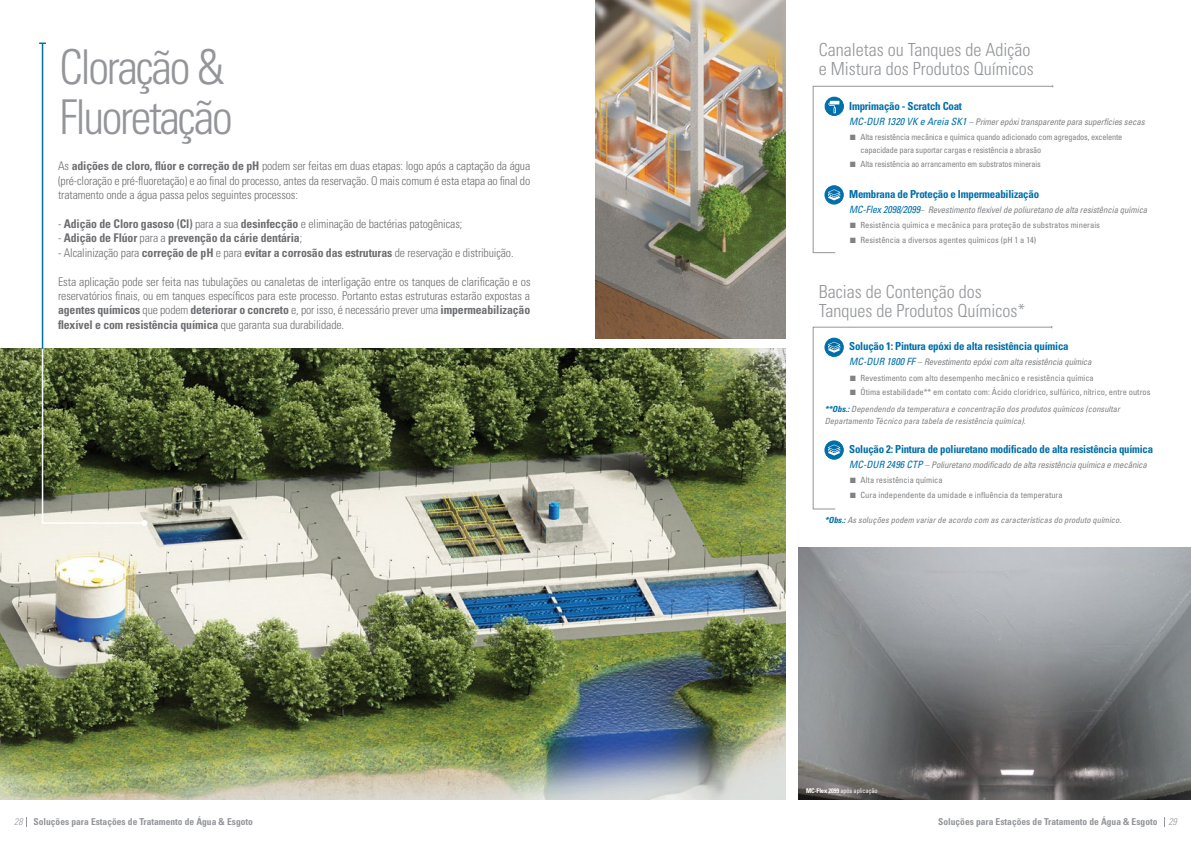
<style>
.page{position:relative;width:1191px;height:842px;background:#fff}
.page>*{position:absolute;margin:0;border:0;box-sizing:border-box;transform-origin:0 0}
.t1{font:300 condensed 48px/50px "Univers LT Std";letter-spacing:-.05em;color:#939598}
.t2{font:300 condensed 18px/18.7px "Univers LT Std";color:#939598}
.t3{font:300 condensed 12px/14.4px "Univers LT Std";letter-spacing:-.01em;color:#6d6e71;text-align:justify}
.t4{font:700 condensed 12px "Univers LT Std";letter-spacing:-.01em;color:#6d6e71}
.t5{font:700 condensed 11px "Univers LT Std";letter-spacing:-.02em;color:#006ea9}
.t6{font:700 condensed 9.5px "Univers LT Std";color:#939598}
.t7{font:italic condensed 9px "Univers LT Std";letter-spacing:-.02em;color:#808285}
.t8{font:condensed 8.5px "Univers LT Std";color:#808285}
.t9{font:italic condensed 8.5px/12px "Univers LT Std";color:#808285}
.t10{font:condensed 8.5px/13px "Univers LT Std";letter-spacing:-.02em;color:#808285}
.t11{font:condensed 6.5px "Univers LT Std";letter-spacing:-.02em;color:#fff}
.s1{font-size:10px;color:#006ea9}
.s2{font-weight:700}
.s3{font-weight:300}
.s4{font-weight:700;color:#006ea9}
.s5{font-weight:300;font-style:italic}
</style>
<div class="page">
<img style="left:0;top:349px;width:785px;height:450px">
<img style="left:595px;top:0;width:190px;height:339px">
<img style="left:798px;top:547px;width:393px;height:252px">
<hr style="left:42px;top:43px;width:1px;height:306px;background:#006ea9">
<svg style="left:812px;top:327px;width:240px;height:182px"></svg>
<svg style="left:812px;top:86px;width:241px;height:167px"></svg>
<svg style="left:41px;top:348px;width:106px;height:178px;background:#626d47"></svg>
<svg style="left:825px;top:97px;width:18px;height:18px"></svg>
<div style="left:825px;top:97px;width:18px;height:19px;border:1px solid #006ea9;border-radius:50%"></div>
<svg style="left:828px;top:101px;width:11px;height:12px"></svg>
<svg style="left:828px;top:189px;width:12px;height:11px"></svg>
<div style="left:825px;top:338px;width:18px;height:18px;background:#006ea9;border-radius:50%"></div>
<div style="left:824px;top:338px;width:19px;height:19px;border:1px solid #006ea9;border-radius:50%"></div>
<svg style="left:828px;top:342px;width:12px;height:11px"></svg>
<div style="left:825px;top:441px;width:18px;height:18px;background:#006ea9;border-radius:50%"></div>
<div style="left:824px;top:441px;width:19px;height:18px;border:1px solid #006ea9;border-radius:50%"></div>
<svg style="left:828px;top:445px;width:12px;height:11px"></svg>
<h1 class="t1" style="left:60px;top:42px;width:175px">Cloração &amp;<br>Fluoretação</h1>
<h2 class="t2" style="left:819px;top:41px;width:216px">Canaletas ou Tanques de Adição e Mistura dos Produtos Químicos</h2>
<p class="t5" style="left:849px;top:99px;width:114px">Imprimação - Scratch Coat</p>
<p class="t7" style="left:849px;top:116px;width:297px"><span class="s1">MC-DUR 1320 VK e Areia SK1</span> – Primer epóxi transparente para superfícies secas</p>
<p class="t10" style="left:860px;top:130px;width:263px;text-indent:-11px">■ Alta resistência mecânica e química quando adicionado com agregados, excelente capacidade para suportar cargas e resistência a abrasão</p>
<p class="t10" style="left:849px;top:158px;width:193px">■ Alta resistência ao arrancamento em substratos minerais</p>
<p class="t5" style="left:849px;top:187px;width:191px">Membrana de Proteção e Impermeabilização</p>
<p class="t7" style="left:849px;top:204px;width:300px"><span class="s1">MC-Flex 2098/2099</span>– Revestimento flexível de poliuretano de alta resistência química</p>
<p class="t8" style="left:849px;top:220px;width:252px">■ Resistência química e mecânica para proteção de substratos minerais</p>
<p class="t8" style="left:849px;top:234px;width:188px">■ Resistência a diversos agentes químicos (pH 1 a 14)</p>
<p class="t3" style="left:58px;top:159px;width:473px">As <span class="s2">adições de cloro, flúor e correção de pH</span> podem ser feitas em duas etapas: logo após a captação da água (pré-cloração e pré-fluoretação) e ao final do processo, antes da reservação. O mais comum é esta etapa ao final do tratamento onde a água passa pelos seguintes processos:</p>
<p class="t3" style="left:58px;top:216px;width:406px">- <span class="s2">Adição de Cloro gasoso (Cl)</span> para a sua <span class="s2">desinfecção</span> e eliminação de bactérias patogênicas;</p>
<p class="t4" style="left:58px;top:231px;width:246px"><span class="s3">-</span> Adição de Flúor <span class="s3">para a</span> prevenção da cárie dentária<span class="s3">;</span></p>
<p class="t3" style="left:58px;top:245px;width:457px">- Alcalinização para <span class="s2">correção de pH</span> e para <span class="s2">evitar a corrosão das estruturas</span> de reservação e distribuição.</p>
<p class="t3" style="left:58px;top:274px;width:474px">Esta aplicação pode ser feita nas tubulações ou canaletas de interligação entre os tanques de clarificação e os reservatórios finais, ou em tanques específicos para este processo. Portanto estas estruturas estarão expostas a <span class="s2">agentes químicos</span> que podem <span class="s2">deteriorar o concreto</span> e, por isso, é necessário prever uma <span class="s2">impermeabilização flexível e com resistência química</span> que garanta sua durabilidade.</p>
<h2 class="t2" style="left:819px;top:282px;width:208px">Bacias de Contenção dos<br>Tanques de Produtos Químicos*</h2>
<p class="t5" style="left:849px;top:340px;width:221px">Solução 1: Pintura epóxi de alta resistência química</p>
<p class="t7" style="left:849px;top:356px;width:244px"><span class="s1">MC-DUR 1800 FF</span> – Revestimento epóxi com alta resistência química</p>
<p class="t8" style="left:849px;top:372px;width:246px">■ Revestimento com alto desempenho mecânico e resistência química</p>
<p class="t8" style="left:849px;top:387px;width:303px">■ Ótima estabilidade** em contato com: Ácido clorídrico, sulfúrico, nítrico, entre outros</p>
<p class="t9" style="left:824px;top:403px;width:297px"><span class="s4">**Obs.:</span> Dependendo da temperatura e concentração dos produtos químicos (consultar<br>Departamento Técnico para tabela de resistência química).</p>
<p class="t5" style="left:849px;top:443px;width:305px">Solução 2: Pintura de poliuretano modificado de alta resistência química</p>
<p class="t7" style="left:849px;top:459px;width:299px"><span class="s1">MC-DUR 2496 CTP</span> – Poliuretano modificado de alta resistência química e mecânica</p>
<p class="t8" style="left:849px;top:475px;width:95px">■ Alta resistência química</p>
<p class="t8" style="left:849px;top:489px;width:215px">■ Cura independente da umidade e influência da temperatura</p>
<p class="t9" style="left:824px;top:513px;width:298px"><span class="s4">*Obs.:</span> As soluções podem variar de acordo com as características do produto químico.</p>
<p class="t11" style="left:806px;top:787px;width:73px"><span class="s2">MC-Flex 2099</span> após aplicação</p>
<p class="t6" style="left:14px;top:815px;width:240px"><span class="s5">28</span> Soluções para Estações de Tratamento de Água &amp; Esgoto</p>
<p class="t6" style="left:938px;top:815px;width:240px">Soluções para Estações de Tratamento de Água &amp; Esgoto <span class="s5">29</span></p>
</div>
